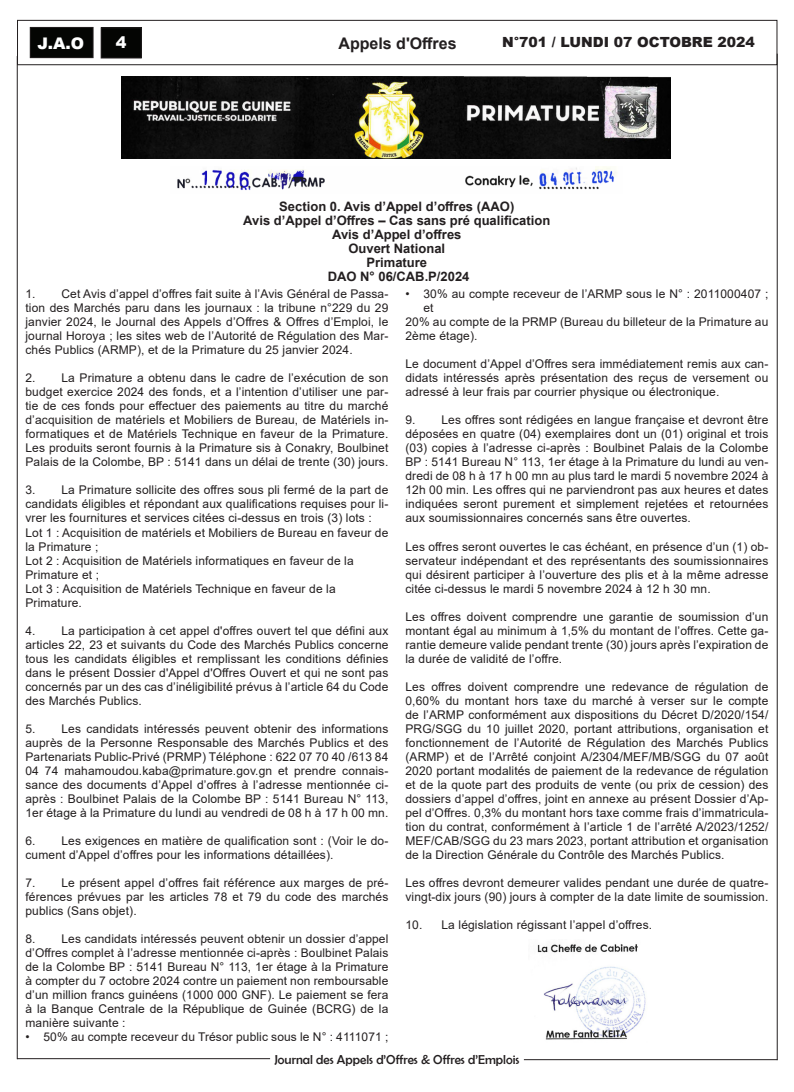
<style>
.page{position:relative;width:794px;height:1092px;background:#fff}
.page>*{position:absolute;margin:0;border:0;box-sizing:border-box;transform-origin:0 0}
.t1{font:700 16px "Arial";color:#231f20}
.t2{font:900 16px "Arial";color:#fff}
.t3{font:900 14px "Arial";color:#231f20}
.t4{font:700 13px "Arial";color:#231f20}
.t5{font:13px "Berlin Sans FB";color:#231f20}
.t6{font:12px/14px "Arial";letter-spacing:.01em;color:#231f20;text-align:justify}
</style>
<div class="page">
<div style="left:17px;top:20px;width:760px;height:45px;border:1px solid #231f20"></div>
<hr style="left:17px;top:1058px;width:253px;height:1px;background:#231f20">
<hr style="left:524px;top:1059px;width:253px;height:1px;background:#231f20">
<div style="left:30px;top:27px;width:63px;height:31px;background:#040503"></div>
<div style="left:30px;top:27px;width:64px;height:31px;border:1px solid #231f20"></div>
<div style="left:101px;top:28px;width:40px;height:30px;background:#040503"></div>
<div style="left:101px;top:27px;width:41px;height:31px;border:1px solid #231f20"></div>
<hr style="left:777px;top:54px;width:1px;height:1006px;background:#231f20">
<hr style="left:17px;top:56px;width:1px;height:1003px;background:#231f20">
<img style="left:121px;top:77px;width:550px;height:82px">
<img style="left:177px;top:166px;width:440px;height:24px">
<img style="left:537px;top:944px;width:109px;height:96px">
<h1 class="t2" style="left:38px;top:31px;width:48px">J.A.O</h1>
<h1 class="t2" style="left:116px;top:31px;width:12px">4</h1>
<p class="t1" style="left:338px;top:32px;width:120px">Appels d'Offres</p>
<p class="t3" style="left:502px;top:32px;width:254px">N°701 / LUNDI 07 OCTOBRE 2024</p>
<p class="t4" style="left:279px;top:197px;width:236px">Section 0. Avis d’Appel d’offres (AAO)</p>
<p class="t4" style="left:243px;top:211px;width:308px">Avis d’Appel d’Offres – Cas sans pré qualification</p>
<p class="t4" style="left:332px;top:225px;width:131px">Avis d’Appel d’offres</p>
<p class="t4" style="left:348px;top:239px;width:98px">Ouvert National</p>
<p class="t4" style="left:366px;top:253px;width:62px">Primature</p>
<p class="t4" style="left:328px;top:267px;width:143px">DAO N° 06/CAB.P/2024</p>
<p class="t6" style="left:26px;top:287px;width:364px">1. Cet Avis d’appel d’offres fait suite à l’Avis Général de Passa&shy;tion des Marchés paru dans les journaux : la tribune n°229 du 29 janvier 2024, le Journal des Appels d’Offres &amp; Offres d’Emploi, le journal Horoya ; les sites web de l’Autorité de Régulation des Mar&shy;chés Publics (ARMP), et de la Primature du 25 janvier 2024.</p>
<p class="t6" style="left:26px;top:371px;width:364px">2. La Primature a obtenu dans le cadre de l’exécution de son budget exercice 2024 des fonds, et a l’intention d’utiliser une par&shy;tie de ces fonds pour effectuer des paiements au titre du marché d’acquisition de matériels et Mobiliers de Bureau, de Matériels in&shy;formatiques et de Matériels Technique en faveur de la Primature.<br>Les produits seront fournis à la Primature sis à Conakry, Boulbinet Palais de la Colombe, BP : 5141 dans un délai de trente (30) jours.</p>
<p class="t6" style="left:26px;top:483px;width:364px">3. La Primature sollicite des offres sous pli fermé de la part de candidats éligibles et répondant aux qualifications requises pour li&shy;vrer les fournitures et services citées ci-dessus en trois (3) lots :</p>
<p class="t6" style="left:26px;top:525px;width:364px">Lot 1 : Acquisition de matériels et Mobiliers de Bureau en faveur de</p>
<p class="t6" style="left:26px;top:539px;width:74px">la Primature ;</p>
<p class="t6" style="left:26px;top:553px;width:330px">Lot 2 : Acquisition de Matériels informatiques en faveur de la</p>
<p class="t6" style="left:26px;top:567px;width:75px">Primature et ;</p>
<p class="t6" style="left:26px;top:581px;width:312px">Lot 3 : Acquisition de Matériels Technique en faveur de la</p>
<p class="t6" style="left:26px;top:595px;width:58px">Primature.</p>
<p class="t6" style="left:26px;top:623px;width:364px">4. La participation à cet appel d'offres ouvert tel que défini aux articles 22, 23 et suivants du Code des Marchés Publics concerne tous les candidats éligibles et remplissant les conditions définies dans le présent Dossier d'Appel d'Offres Ouvert et qui ne sont pas concernés par un des cas d’inéligibilité prévus à l’article 64 du Code des Marchés Publics.</p>
<p class="t6" style="left:26px;top:721px;width:364px">5. Les candidats intéressés peuvent obtenir des informations auprès de la Personne Responsable des Marchés Publics et des Partenariats Public-Privé (PRMP) Téléphone : 622 07 70 40 /613 84<br>04 74 mahamoudou.kaba@primature.gov.gn et prendre connais&shy;sance des documents d’Appel d’offres à l’adresse mentionnée ci&shy;après : Boulbinet Palais de la Colombe BP : 5141 Bureau N° 113, 1er étage à la Primature du lundi au vendredi de 08 h à 17 h 00 mn.</p>
<p class="t6" style="left:26px;top:833px;width:364px">6. Les exigences en matière de qualification sont : (Voir le do&shy;cument d’Appel d’offres pour les informations détaillées).</p>
<p class="t6" style="left:26px;top:875px;width:364px">7. Le présent appel d’offres fait référence aux marges de pré&shy;férences prévues par les articles 78 et 79 du code des marchés publics (Sans objet).</p>
<p class="t6" style="left:26px;top:931px;width:364px">8. Les candidats intéressés peuvent obtenir un dossier d’appel d’Offres complet à l’adresse mentionnée ci-après : Boulbinet Palais de la Colombe BP : 5141 Bureau N° 113, 1er étage à la Primature à compter du 7 octobre 2024 contre un paiement non remboursable d’un million francs guinéens (1000 000 GNF). Le paiement se fera à la Banque Centrale de la République de Guinée (BCRG) de la manière suivante :</p>
<p class="t6" style="left:26px;top:1029px;width:364px">• 50% au compte receveur du Trésor public sous le N° : 4111071 ;</p>
<p class="t6" style="left:423px;top:287px;width:346px;text-indent:-18px">• 30% au compte receveur de l’ARMP sous le N° : 2011000407 ; et</p>
<p class="t6" style="left:405px;top:315px;width:364px">20% au compte de la PRMP (Bureau du billeteur de la Primature au<br>2ème étage).</p>
<p class="t6" style="left:405px;top:357px;width:364px">Le document d’Appel d’Offres sera immédiatement remis aux can&shy;didats intéressés après présentation des reçus de versement ou adressé à leur frais par courrier physique ou électronique.</p>
<p class="t6" style="left:405px;top:413px;width:364px">9. Les offres sont rédigées en langue française et devront être déposées en quatre (04) exemplaires dont un (01) original et trois (03) copies à l’adresse ci-après : Boulbinet Palais de la Colombe BP : 5141 Bureau N° 113, 1er étage à la Primature du lundi au ven&shy;dredi de 08 h à 17 h 00 mn au plus tard le mardi 5 novembre 2024 à 12h 00 min. Les offres qui ne parviendront pas aux heures et dates indiquées seront purement et simplement rejetées et retournées aux soumissionnaires concernés sans être ouvertes.</p>
<p class="t6" style="left:405px;top:539px;width:364px">Les offres seront ouvertes le cas échéant, en présence d’un (1) ob&shy;servateur indépendant et des représentants des soumissionnaires qui désirent participer à l’ouverture des plis et à la même adresse citée ci-dessus le mardi 5 novembre 2024 à 12 h 30 mn.</p>
<p class="t6" style="left:405px;top:609px;width:364px">Les offres doivent comprendre une garantie de soumission d’un montant égal au minimum à 1,5% du montant de l’offres. Cette ga&shy;rantie demeure valide pendant trente (30) jours après l’expiration de la durée de validité de l’offre.</p>
<p class="t6" style="left:405px;top:679px;width:364px">Les offres doivent comprendre une redevance de régulation de 0,60% du montant hors taxe du marché à verser sur le compte de l’ARMP conformément aux dispositions du Décret D/2020/154/ PRG/SGG du 10 juillet 2020, portant attributions, organisation et fonctionnement de l’Autorité de Régulation des Marchés Publics (ARMP) et de l’Arrêté conjoint A/2304/MEF/MB/SGG du 07 août 2020 portant modalités de paiement de la redevance de régulation et de la quote part des produits de vente (ou prix de cession) des dossiers d’appel d’offres, joint en annexe au présent Dossier d’Ap&shy;pel d’Offres. 0,3% du montant hors taxe comme frais d’immatricula&shy;tion du contrat, conformément à l’article 1 de l’arrêté A/2023/1252/ MEF/CAB/SGG du 23 mars 2023, portant attribution et organisation de la Direction Générale du Contrôle des Marchés Publics.</p>
<p class="t6" style="left:405px;top:875px;width:364px">Les offres devront demeurer valides pendant une durée de quatre&shy;vingt-dix jours (90) jours à compter de la date limite de soumission.</p>
<p class="t6" style="left:405px;top:917px;width:248px">10. La législation régissant l’appel d’offres.</p>
<p class="t5" style="left:274px;top:1052px;width:246px">Journal des Appels d’Offres &amp; Offres d’Emplois</p>
</div>
